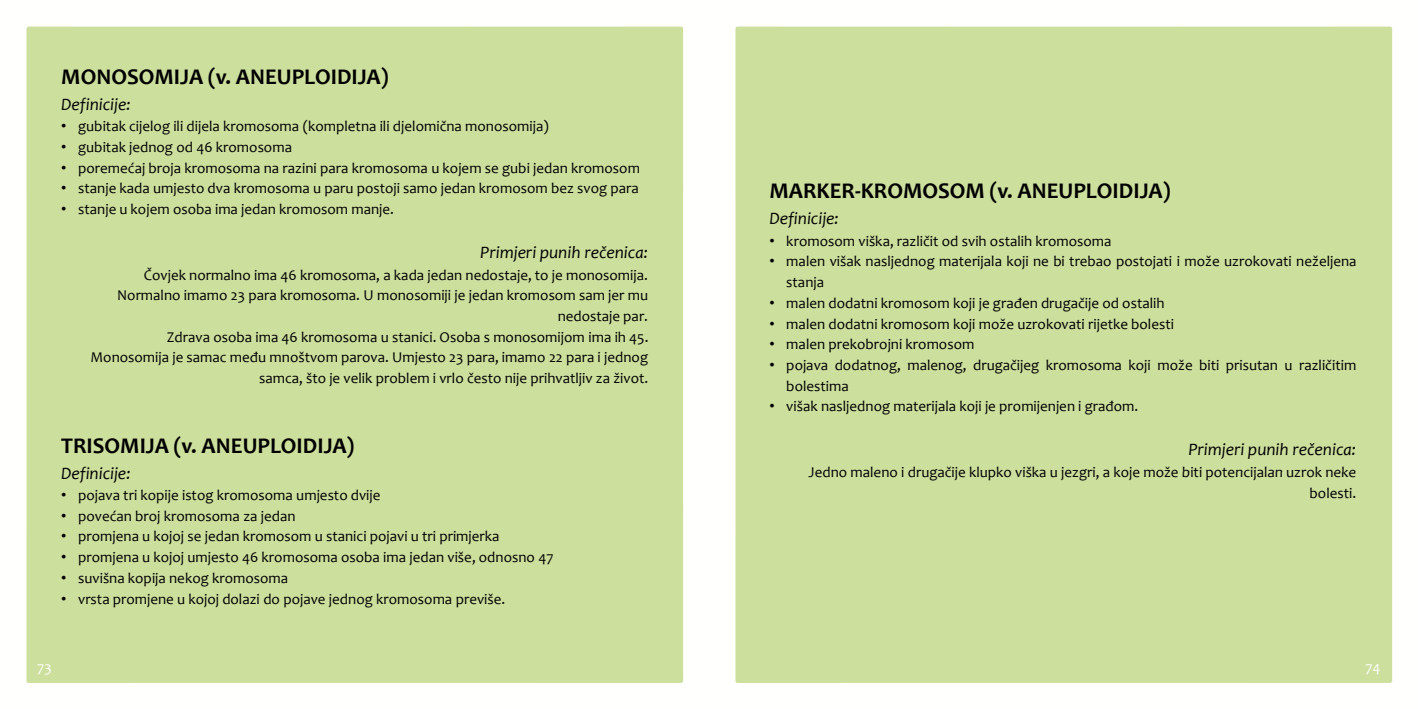
<style>
.page{position:relative;width:1418px;height:709px;background:#fff}
.page>*{position:absolute;margin:0;border:0;box-sizing:border-box;transform-origin:0 0}
.t1{font:700 22.5px "Candara";color:#000}
.t2{font:italic 17.5px "Candara";color:#000}
.t3{font:15px/20.8px "Candara";color:#000;text-align:right}
.t4{font:15px "Candara";color:#fff}
.s1{font-family:"Arial"}
</style>
<div class="page">
<div style="left:26px;top:118px;width:328px;height:118px;background:#ccdf9d"></div>
<div style="left:26px;top:236px;width:328px;height:118px;background:#ccdf9d"></div>
<div style="left:26px;top:354px;width:328px;height:118px;background:#ccdf9d"></div>
<div style="left:26px;top:472px;width:328px;height:119px;background:#ccdf9d"></div>
<div style="left:26px;top:591px;width:328px;height:92px;background:#ccdf9d"></div>
<div style="left:354px;top:26px;width:330px;height:92px;background:#ccdf9d"></div>
<div style="left:354px;top:118px;width:330px;height:118px;background:#ccdf9d"></div>
<div style="left:354px;top:236px;width:330px;height:118px;background:#ccdf9d"></div>
<div style="left:354px;top:354px;width:330px;height:118px;background:#ccdf9d"></div>
<div style="left:354px;top:472px;width:330px;height:119px;background:#ccdf9d"></div>
<div style="left:354px;top:591px;width:330px;height:92px;background:#ccdf9d"></div>
<div style="left:735px;top:26px;width:328px;height:92px;background:#ccdf9d"></div>
<div style="left:735px;top:118px;width:328px;height:118px;background:#ccdf9d"></div>
<div style="left:735px;top:236px;width:328px;height:118px;background:#ccdf9d"></div>
<div style="left:735px;top:354px;width:328px;height:118px;background:#ccdf9d"></div>
<div style="left:735px;top:472px;width:328px;height:119px;background:#ccdf9d"></div>
<div style="left:735px;top:591px;width:328px;height:92px;background:#ccdf9d"></div>
<div style="left:1063px;top:26px;width:330px;height:92px;background:#ccdf9d"></div>
<div style="left:1063px;top:118px;width:330px;height:118px;background:#ccdf9d"></div>
<div style="left:1063px;top:236px;width:330px;height:118px;background:#ccdf9d"></div>
<div style="left:1063px;top:354px;width:330px;height:118px;background:#ccdf9d"></div>
<div style="left:1063px;top:472px;width:330px;height:119px;background:#ccdf9d"></div>
<div style="left:1063px;top:591px;width:330px;height:92px;background:#ccdf9d"></div>
<p class="t1" style="left:61px;top:62px;width:329px">MONOSOMIJA (v. ANEUPLOIDIJA)</p>
<p class="t2" style="left:61px;top:93px;width:71px">Definicije:</p>
<p class="t3" style="left:61px;top:116px;width:489px"><span class="s1">•</span> gubitak cijelog ili dijela kromosoma (kompletna ili djelomična monosomija)</p>
<p class="t3" style="left:61px;top:136px;width:232px"><span class="s1">•</span> gubitak jednog od 46 kromosoma</p>
<p class="t3" style="left:61px;top:157px;width:580px"><span class="s1">•</span> poremećaj broja kromosoma na razini para kromosoma u kojem se gubi jedan kromosom</p>
<p class="t3" style="left:61px;top:178px;width:579px"><span class="s1">•</span> stanje kada umjesto dva kromosoma u paru postoji samo jedan kromosom bez svog para</p>
<p class="t3" style="left:61px;top:199px;width:334px"><span class="s1">•</span> stanje u kojem osoba ima jedan kromosom manje.</p>
<p class="t2" style="left:480px;top:241px;width:169px">Primjeri punih rečenica:</p>
<p class="t3" style="left:117px;top:264px;width:532px">Čovjek normalno ima 46 kromosoma, a kada jedan nedostaje, to je monosomija.<br>Normalno imamo 23 para kromosoma. U monosomiji je jedan kromosom sam jer mu</p>
<p class="t3" style="left:90px;top:326px;width:559px">Zdrava osoba ima 46 kromosoma u stanici. Osoba s monosomijom ima ih 45.<br>Monosomija je samac među mnoštvom parova. Umjesto 23 para, imamo 22 para i j d g samca, što je velik problem i vrlo često nije prihvatljiv za život.</p>
<p class="t3" style="left:558px;top:305px;width:92px">nedostaje par.</p>
<p class="t3" style="left:607px;top:347px;width:34px">e no</p>
<p class="t1" style="left:61px;top:431px;width:295px">TRISOMIJA (v. ANEUPLOIDIJA)</p>
<p class="t2" style="left:61px;top:462px;width:71px">Definicije:</p>
<p class="t3" style="left:61px;top:484px;width:321px"><span class="s1">•</span> pojava tri kopije istog kromosoma umjesto dvije</p>
<p class="t3" style="left:61px;top:505px;width:236px"><span class="s1">•</span> povećan broj kromosoma za jedan</p>
<p class="t3" style="left:61px;top:526px;width:440px"><span class="s1">•</span> promjena u kojoj se jedan kromosom u stanici pojavi u tri primjerka</p>
<p class="t3" style="left:61px;top:547px;width:493px"><span class="s1">•</span> promjena u kojoj umjesto 46 kromosoma osoba ima jedan više, odnosno 47</p>
<p class="t3" style="left:61px;top:567px;width:228px"><span class="s1">•</span> suvišna kopija nekog kromosoma</p>
<p class="t3" style="left:61px;top:588px;width:445px"><span class="s1">•</span> vrsta promjene u kojoj dolazi do pojave jednog kromosoma previše.</p>
<p class="t4" style="left:37px;top:658px;width:16px">73</p>
<p class="t1" style="left:769px;top:177px;width:403px">MARKER-KROMOSOM (v. ANEUPLOIDIJA)</p>
<p class="t2" style="left:769px;top:207px;width:71px">Definicije:</p>
<p class="t3" style="left:769px;top:230px;width:344px"><span class="s1">•</span> kromosom viška, različit od svih ostalih kromosoma</p>
<p class="t3" style="left:786px;top:251px;width:571px;text-align:left;text-indent:-17px"><span class="s1">•</span> malen višak nasljednog materijala koji ne bi trebao postojati i može uzrokovati neželjena stanja</p>
<p class="t3" style="left:769px;top:292px;width:397px"><span class="s1">•</span> malen dodatni kromosom koji je građen drugačije od ostalih</p>
<p class="t3" style="left:769px;top:313px;width:406px"><span class="s1">•</span> malen dodatni kromosom koji može uzrokovati rijetke bolesti</p>
<p class="t3" style="left:769px;top:334px;width:206px"><span class="s1">•</span> malen prekobrojni kromosom</p>
<p class="t3" style="left:786px;top:354px;width:571px;text-align:left;text-indent:-17px"><span class="s1">•</span> pojava dodatnog, malenog, drugačijeg kromosoma koji može biti prisutan u različitim bolestima</p>
<p class="t3" style="left:769px;top:396px;width:370px"><span class="s1">•</span> višak nasljednog materijala koji je promijenjen i građom.</p>
<p class="t2" style="left:1188px;top:439px;width:169px">Primjeri punih rečenica:</p>
<p class="t3" style="left:1309px;top:482px;width:48px">bolesti.</p>
<p class="t3" style="left:808px;top:461px;width:549px">Jedno maleno i drugačije klupko viška u jezgri, a koje može biti potencijalan uzrok neke</p>
<p class="t4" style="left:1365px;top:658px;width:17px">74</p>
</div>
